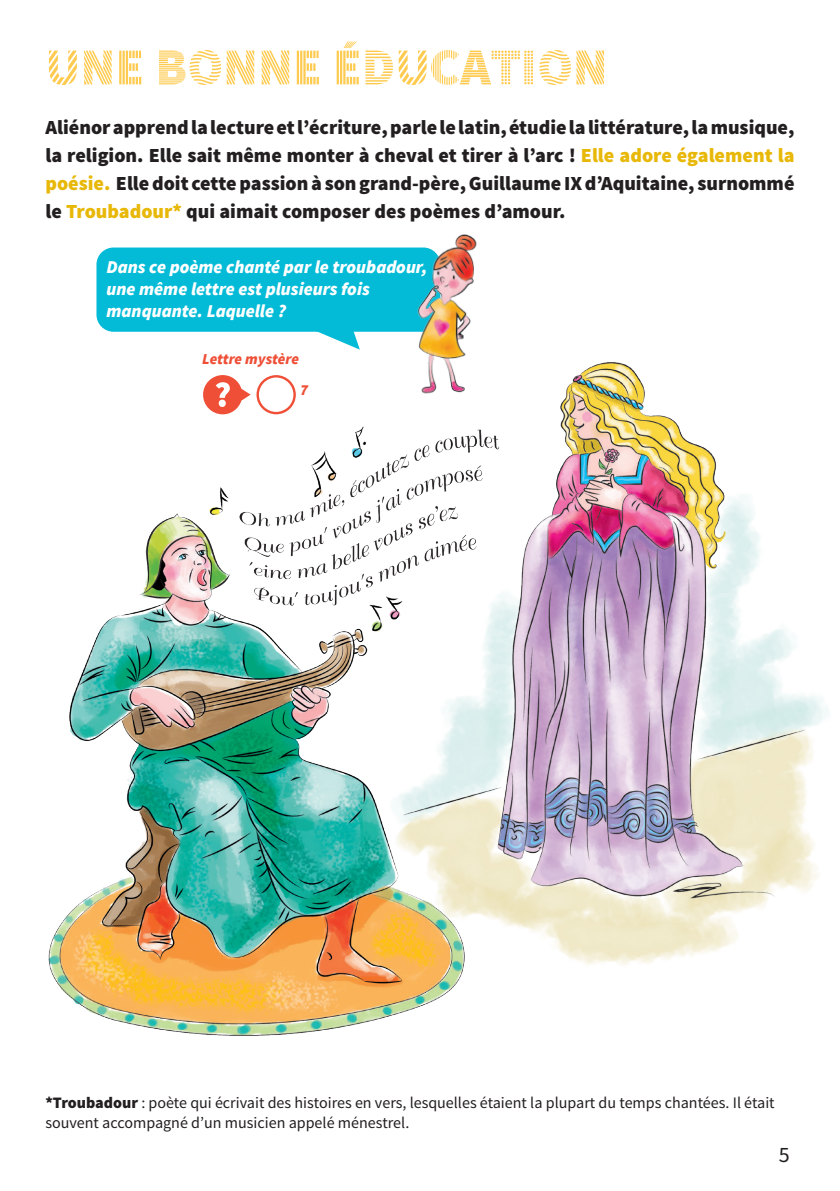
<style>
.page{position:relative;width:840px;height:1191px;background:#fff}
.page>*{position:absolute;margin:0;border:0;box-sizing:border-box;transform-origin:0 0}
.t1{font:52px "Source Sans Pro DISPLAY";color:#fecb50}
.t2{font:22px "Source Sans Pro";color:#231f20}
.t3{font:900 20px/28px "Source Sans Pro";color:#231f20;text-align:justify}
.t4{font:italic 900 18px/22px "Source Sans Pro";color:#fff}
.t5{font:16px/19.2px "Source Sans Pro";color:#231f20}
.t6{font:italic 900 15.2px "Source Sans Pro";color:#ef4f37}
.s1{color:#e8b809}
.s2{font-weight:900}
</style>
<div class="page">
<img style="left:539px;top:362px;width:290px;height:603px">
<img style="left:48px;top:394px;width:491px;height:642px">
<svg style="left:203px;top:375px;width:47px;height:39px"></svg>
<svg style="left:256px;top:375px;width:40px;height:39px"></svg>
<div style="left:96px;top:247px;width:344px;height:85px;background:#03bbd7;border-radius:17px"></div>
<svg style="left:303px;top:331px;width:56px;height:19px"></svg>
<img style="left:398px;top:234px;width:98px;height:179px">
<p class="t1" style="left:45px;top:40px;width:563px">UNE BONNE ÉDUCATION</p>
<p class="t3" style="left:45px;top:114px;width:750px">Aliénor apprend la lecture et l’écriture, parle le latin, étudie la littérature, la musique, la religion. Elle sait même monter à cheval et tirer à l’arc ! <span class="s1">Elle adore également la poésie.</span> Elle doit cette passion à son grand-père, Guillaume IX d’Aquitaine, surnommé le <span class="s1">Troubadour*</span> qui aimait composer des poèmes d’amour.</p>
<p class="t4" style="left:106px;top:256px;width:322px">Dans ce poème chanté par le troubadour, une même lettre est plusieurs fois manquante. Laquelle ?</p>
<p class="t6" style="left:202px;top:349px;width:98px">Lettre mystère</p>
<p class="t6" style="left:300px;top:380px;width:9px">7</p>
<p class="t5" style="left:45px;top:1093px;width:730px"><span class="s2">*Troubadour</span> : poète qui écrivait des histoires en vers, lesquelles étaient la plupart du temps chantées. Il était souvent accompagné d’un musicien appelé ménestrel.</p>
<p class="t2" style="left:778px;top:1141px;width:12px">5</p>
</div>
